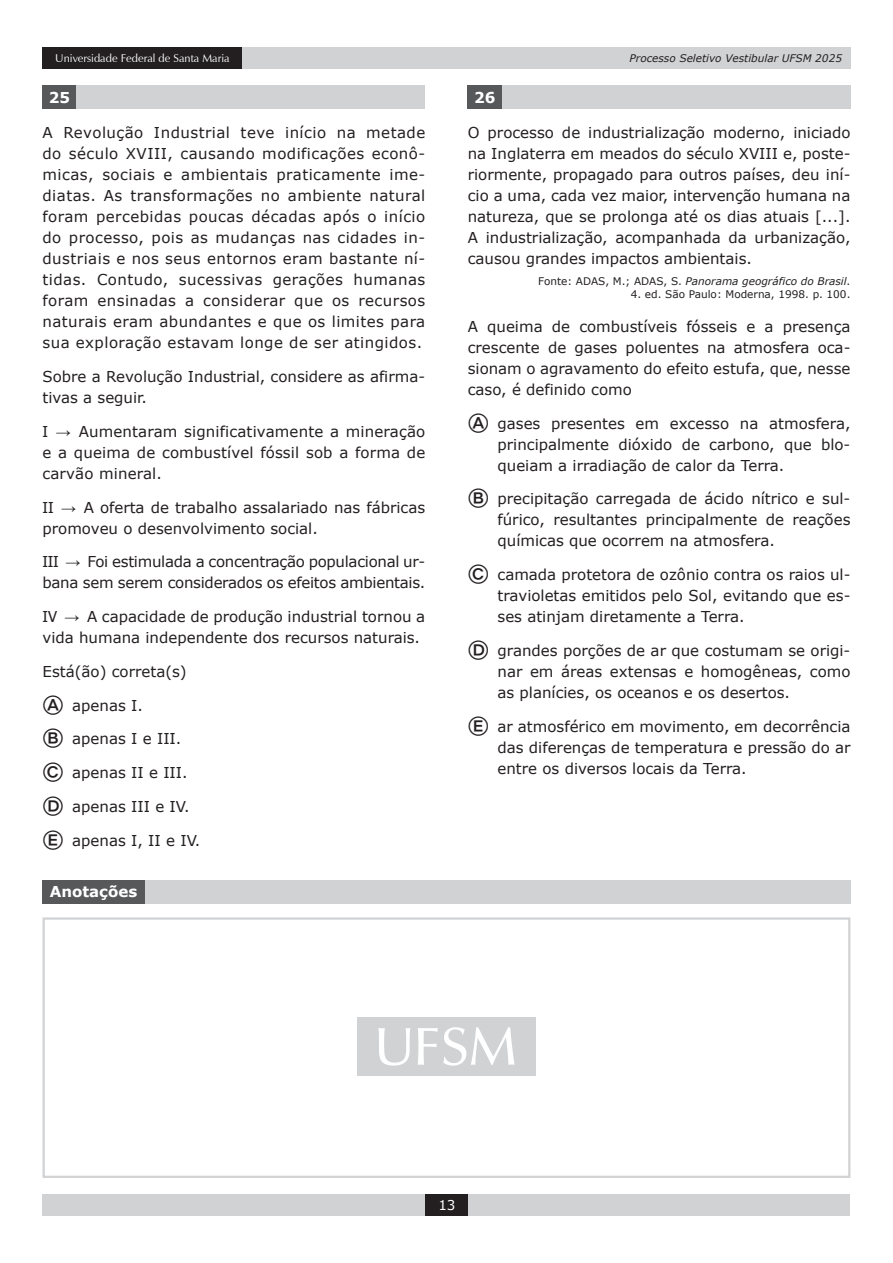
<style>
.page{position:relative;width:893px;height:1263px;background:#fff}
.page>*{position:absolute;margin:0;border:0;box-sizing:border-box;transform-origin:0 0}
.t1{font:15px/21px "Verdana";color:#231f20;text-align:justify}
.t2{font:15px/21px "Verdana";letter-spacing:-.02em;color:#231f20}
.t3{font:700 15px "Verdana";color:#fff}
.t4{font:13.5px "Verdana";color:#fff}
.t5{font:11.25px "Zapf Humanist 601 BT";color:#fff}
.t6{font:italic 10.5px "Verdana";color:#231f20}
.t7{font:10.5px "Verdana";color:#231f20}
.s1{font-family:"Tahoma"}
.s2{font-family:"Bundesbahn Pi Three";font-size:22.5px}
.s3{font-style:normal}
</style>
<div class="page">
<div style="left:234px;top:47px;width:616px;height:22px;background:#d1d2d4"></div>
<div style="left:43px;top:1194px;width:807px;height:22px;background:#d1d2d4"></div>
<div style="left:425px;top:1194px;width:43px;height:22px;background:#231f20"></div>
<div style="left:43px;top:47px;width:199px;height:22px;background:#231f20"></div>
<div style="left:43px;top:85px;width:34px;height:24px;background:#57585a"></div>
<div style="left:77px;top:85px;width:348px;height:24px;background:#d1d2d4"></div>
<div style="left:468px;top:85px;width:34px;height:24px;background:#57585a"></div>
<div style="left:502px;top:85px;width:348px;height:24px;background:#d1d2d4"></div>
<div style="left:357px;top:1017px;width:179px;height:59px;background:#d1d2d4"></div>
<svg style="left:378px;top:1027px;width:137px;height:39px"></svg>
<div style="left:43px;top:917px;width:807px;height:261px;border:2px solid #d1d2d4"></div>
<div style="left:43px;top:880px;width:102px;height:23px;background:#57585a"></div>
<div style="left:145px;top:880px;width:705px;height:23px;background:#d1d2d4"></div>
<p class="t5" style="left:55px;top:51px;width:176px">Universidade Federal de Santa Maria</p>
<p class="t6" style="left:630px;top:51px;width:214px">Processo Seletivo Vestibular UFSM 2025</p>
<p class="t3" style="left:49px;top:87px;width:23px">25</p>
<p class="t1" style="left:43px;top:122px;width:384px">A Revolução Industrial teve início na metade do século XVIII, causando modificações econô&shy;micas, sociais e ambientais praticamente ime&shy;diatas. As transformações no ambiente natural foram percebidas poucas décadas após o início do processo, pois as mudanças nas cidades in&shy;dustriais e nos seus entornos eram bastante ní&shy;tidas. Contudo, sucessivas gerações humanas foram ensinadas a considerar que os recursos naturais eram abundantes e que os limites para sua exploração estavam longe de ser atingidos.</p>
<p class="t1" style="left:43px;top:366px;width:384px">Sobre a Revolução Industrial, considere as afirma&shy;tivas a seguir.</p>
<p class="t1" style="left:43px;top:421px;width:384px"><span class="s1">I →</span> Aumentaram significativamente a mineração e a queima de combustível fóssil sob a forma de carvão mineral.</p>
<p class="t1" style="left:43px;top:496px;width:384px"><span class="s1">II →</span> A oferta de trabalho assalariado nas fábricas promoveu o desenvolvimento social.</p>
<p class="t2" style="left:43px;top:551px;width:384px"><span class="s1">III →</span> Foi estimulada a concentração populacional ur&shy;bana sem serem considerados os efeitos ambientais.</p>
<p class="t1" style="left:43px;top:606px;width:384px"><span class="s1">IV →</span> A capacidade de produção industrial tornou a vida humana independente dos recursos naturais.</p>
<p class="t1" style="left:43px;top:661px;width:146px">Está(ão) correta(s)</p>
<p class="t1" style="left:43px;top:695px;width:102px"><span class="s2">A</span> apenas I.</p>
<p class="t1" style="left:43px;top:728px;width:140px"><span class="s2">B</span> apenas I e III.</p>
<p class="t1" style="left:43px;top:762px;width:147px"><span class="s2">C</span> apenas II e III.</p>
<p class="t1" style="left:43px;top:796px;width:148px"><span class="s2">D</span> apenas III e IV.</p>
<p class="t1" style="left:43px;top:830px;width:159px"><span class="s2">E</span> apenas I, II e IV.</p>
<p class="t3" style="left:474px;top:87px;width:23px">26</p>
<p class="t1" style="left:468px;top:122px;width:384px">O processo de industrialização moderno, iniciado na Inglaterra em meados do século XVIII e, poste&shy;riormente, propagado para outros países, deu iní&shy;cio a uma, cada vez maior, intervenção humana na natureza, que se prolonga até os dias atuais [...].<br>A industrialização, acompanhada da urbanização, causou grandes impactos ambientais.</p>
<p class="t6" style="left:538px;top:274px;width:314px"><span class="s3">Fonte: ADAS, M.; ADAS, S.</span> Panorama geográfico do Brasil<span class="s3">.</span></p>
<p class="t7" style="left:631px;top:287px;width:221px">4. ed. São Paulo: Moderna, 1998. p. 100.</p>
<p class="t1" style="left:468px;top:316px;width:384px">A queima de combustíveis fósseis e a presença crescente de gases poluentes na atmosfera oca&shy;sionam o agravamento do efeito estufa, que, nesse caso, é definido como</p>
<p class="t1" style="left:497px;top:412px;width:354px;text-indent:-30px"><span class="s2">A</span> gases presentes em excesso na atmosfera, principalmente dióxido de carbono, que blo&shy;queiam a irradiação de calor da Terra.</p>
<p class="t1" style="left:497px;top:488px;width:354px;text-indent:-30px"><span class="s2">B</span> precipitação carregada de ácido nítrico e sul&shy;fúrico, resultantes principalmente de reações químicas que ocorrem na atmosfera.</p>
<p class="t1" style="left:497px;top:564px;width:354px;text-indent:-30px"><span class="s2">C</span> camada protetora de ozônio contra os raios ul&shy;travioletas emitidos pelo Sol, evitando que es&shy;ses atinjam diretamente a Terra.</p>
<p class="t1" style="left:497px;top:640px;width:354px;text-indent:-30px"><span class="s2">D</span> grandes porções de ar que costumam se origi&shy;nar em áreas extensas e homogêneas, como as planícies, os oceanos e os desertos.</p>
<p class="t1" style="left:497px;top:715px;width:354px;text-indent:-30px"><span class="s2">E</span> ar atmosférico em movimento, em decorrência das diferenças de temperatura e pressão do ar entre os diversos locais da Terra.</p>
<p class="t3" style="left:50px;top:881px;width:89px">Anotações</p>
<p class="t4" style="left:438px;top:1196px;width:19px">13</p>
</div>
